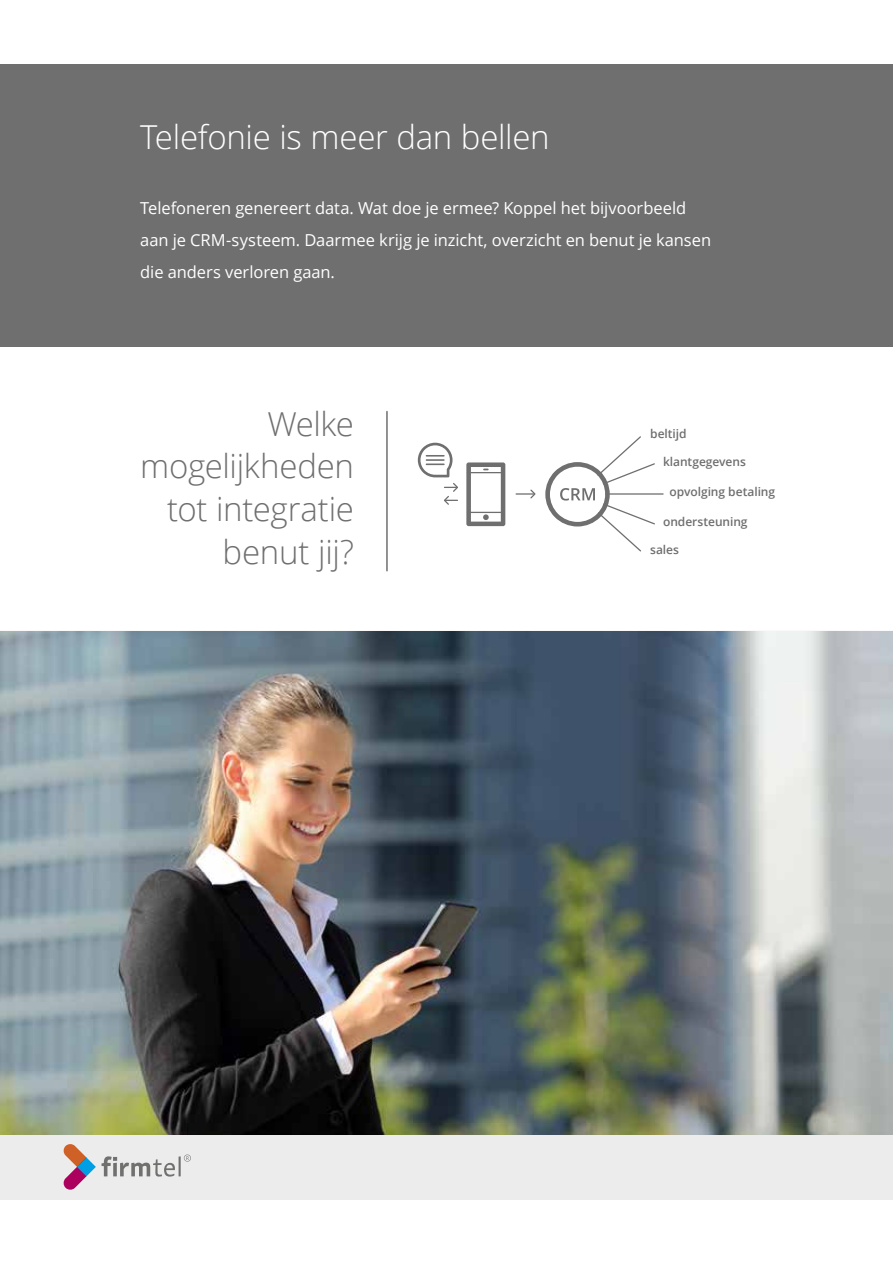
<style>
.page{position:relative;width:893px;height:1263px;background:#fff}
.page>*{position:absolute;margin:0;border:0;box-sizing:border-box;transform-origin:0 0}
.t1{font:300 33px/42.9px "Open Sans";letter-spacing:-.01em;color:#706f6f;text-align:right}
.t2{font:300 33px "Open Sans";letter-spacing:-.01em;color:#fff}
.t3{font:16.5px/32px "Open Sans";letter-spacing:-.005em;color:#fff}
.t4{font:600 12px "Open Sans";letter-spacing:-.005em;color:#706f6f}
</style>
<div class="page">
<div style="left:0;top:64px;width:893px;height:284px;background:#706f6f"></div>
<img style="left:0;top:632px;width:893px;height:503px">
<div style="left:0;top:1135px;width:893px;height:64px;background:#ececec"></div>
<svg style="left:63px;top:1144px;width:33px;height:46px"></svg>
<svg style="left:102px;top:1156px;width:73px;height:20px"></svg>
<hr style="left:179px;top:1156px;width:2px;height:20px;background:#70706f">
<svg style="left:184px;top:1154px;width:7px;height:7px"></svg>
<hr style="left:577px;top:493px;width:86px;height:2px;background:#706f6f">
<svg style="left:545px;top:436px;width:111px;height:116px"></svg>
<svg style="left:516px;top:489px;width:20px;height:10px"></svg>
<svg style="left:418px;top:443px;width:40px;height:62px"></svg>
<svg style="left:466px;top:462px;width:39px;height:64px"></svg>
<hr style="left:467px;top:472px;width:37px;height:1px;background:#706f6f">
<hr style="left:467px;top:512px;width:37px;height:1px;background:#706f6f">
<hr style="left:386px;top:411px;width:2px;height:160px;background:#706f6f">
<h1 class="t2" style="left:140px;top:115px;width:411px">Telefonie is meer dan bellen</h1>
<p class="t3" style="left:140px;top:191px;width:572px">Telefoneren genereert data. Wat doe je ermee? Koppel het bijvoorbeeld aan je CRM-systeem. Daarmee krijg je inzicht, overzicht en benut je kansen die anders verloren gaan.</p>
<h1 class="t1" style="left:267px;top:401px;width:88px">Welke</h1>
<h1 class="t1" style="left:140px;top:444px;width:215px">mogelijkheden tot integratie benut jij?</h1>
<p class="t4" style="left:650px;top:425px;width:38px">beltijd</p>
<p class="t4" style="left:663px;top:453px;width:84px">klantgegevens</p>
<p class="t4" style="left:669px;top:483px;width:107px">opvolging betaling</p>
<p class="t4" style="left:663px;top:513px;width:86px">ondersteuning</p>
<p class="t4" style="left:650px;top:541px;width:30px">sales</p>
</div>
